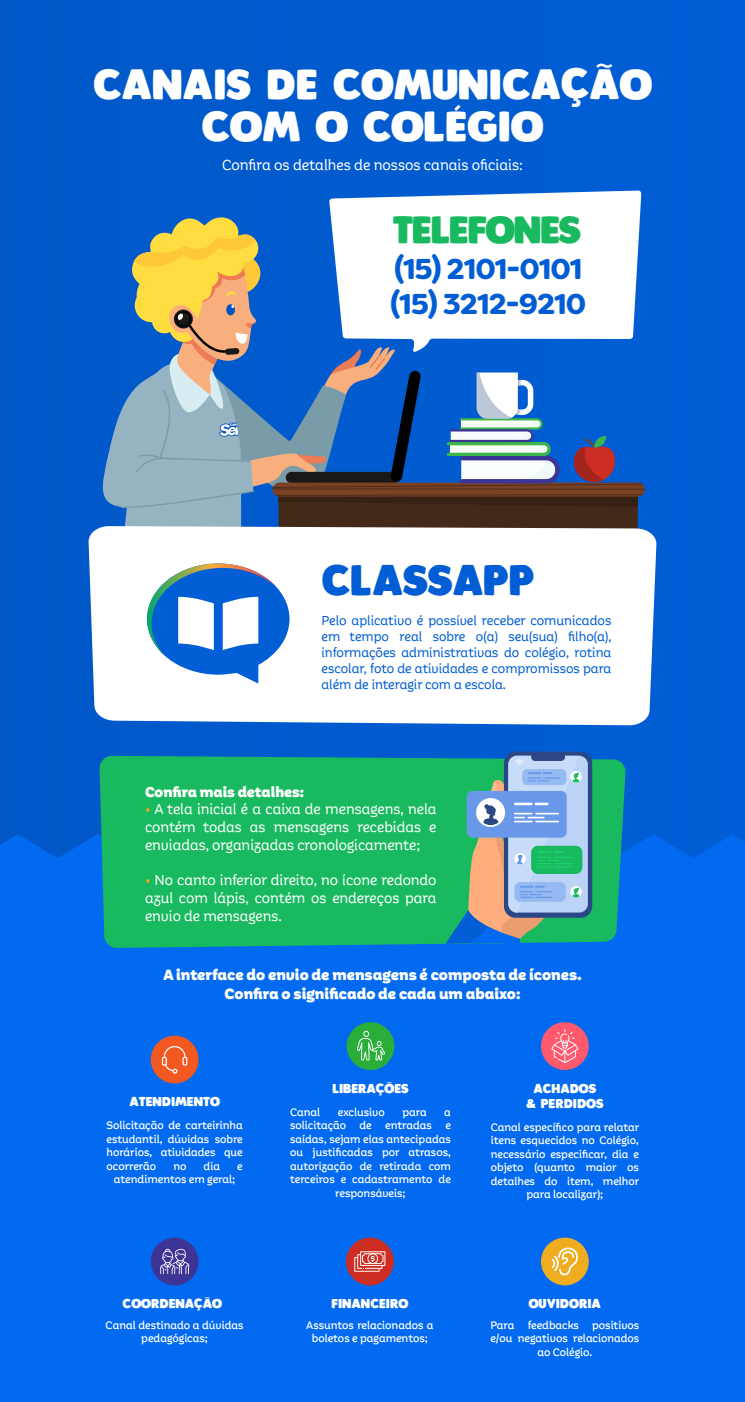
<style>
.page{position:relative;width:745px;height:1402px;background:#fff}
.page>*{position:absolute;margin:0;border:0;box-sizing:border-box;transform-origin:0 0}
.t1{font:41.12px "Plumpfull";color:#015dd4}
.t2{font:40.62px/41.8px "Plumpfull";color:#fff;text-align:center}
.t3{font:36.75px "Plumpfull";letter-spacing:-.035em;color:#19ba5f}
.t4{font:900 28.62px/35px "Filson Soft";letter-spacing:-.035em;color:#015dd4}
.t5{font:900 15.38px/18.5px "Aestetico Informal";color:#fff;text-align:center}
.t6{font:15px "Aestetico Informal";color:#fff}
.t7{font:14.75px/17.8px "Aestetico Informal";color:#fff;text-align:justify}
.t8{font:900 14.75px "Aestetico Informal";color:#fff}
.t9{font:13.38px/16px "Aestetico Informal";color:#015dd4;text-align:justify}
.t10{font:12.5px/15px "Plumpfull";color:#fff;text-align:center}
.t11{font:500 11.25px/13.5px "Aestetico Informal";color:#fff;text-align:center}
.s1{color:#f0ac1f}
</style>
<div class="page">
<div style="left:0;top:0;width:744px;height:1401px;background:#015bcf"></div>
<div style="left:0;top:834px;width:744px;height:567px;background:#016af0"></div>
<svg style="left:329px;top:190px;width:312px;height:22px;fill:#fff"></svg>
<svg style="left:88px;top:529px;width:568px;height:196px;fill:#fff"></svg>
<svg style="left:94px;top:212px;width:550px;height:471px"></svg>
<div style="left:99px;top:755px;width:526px;height:192px;background:#19ba5f"></div>
<svg style="left:503px;top:751px;width:89px;height:166px"></svg>
<div style="left:508px;top:755px;width:79px;height:157px;background:#bbd3f6;border-radius:9px"></div>
<div style="left:531px;top:752px;width:33px;height:8px;background:#2b4786;border-radius:4px"></div>
<div style="left:531px;top:845px;width:51px;height:28px;background:#19ba5f;border-radius:7px"></div>
<svg style="left:420px;top:755px;width:161px;height:192px"></svg>
<div style="left:346px;top:1237px;width:47px;height:48px;background:#cc2e24;border-radius:50%"></div>
<svg style="left:354px;top:1251px;width:31px;height:20px"></svg>
<div style="left:151px;top:1035px;width:47px;height:48px;background:#f15920;border-radius:50%"></div>
<svg style="left:162px;top:1046px;width:25px;height:27px"></svg>
<div style="left:346px;top:1022px;width:48px;height:47px;background:#2bad39;border-radius:50%"></div>
<svg style="left:357px;top:1030px;width:28px;height:30px"></svg>
<div style="left:540px;top:1022px;width:48px;height:47px;background:#ff596e;border-radius:50%"></div>
<svg style="left:551px;top:1029px;width:27px;height:33px"></svg>
<div style="left:540px;top:1237px;width:48px;height:48px;background:#f0ac1f;border-radius:50%"></div>
<svg style="left:551px;top:1247px;width:26px;height:28px"></svg>
<div style="left:151px;top:1237px;width:47px;height:48px;background:#3d3596;border-radius:50%"></div>
<svg style="left:160px;top:1248px;width:29px;height:25px"></svg>
<h2 class="t2" style="left:93px;top:64px;width:560px">CANAIS DE COMUNICAÇÃO<br>COM O COLÉGIO</h2>
<h3 class="t6" style="left:222px;top:156px;width:302px">Confira os detalhes de nossos canais oficiais:</h3>
<h3 class="t3" style="left:392px;top:205px;width:189px">TELEFONES</h3>
<h3 class="t4" style="left:390px;top:251px;width:197px">(15) 2101-0101 (15) 3212-9210</h3>
<h1 class="t1" style="left:321px;top:552px;width:214px">CLASSAPP</h1>
<p class="t9" style="left:321px;top:613px;width:291px">Pelo aplicativo é possível receber comunicados em tempo real sobre o(a) seu(sua) filho(a), informações administrativas do colégio, rotina escolar, foto de atividades e compromissos para além de interagir com a escola.</p>
<h3 class="t8" style="left:145px;top:782px;width:160px">Confira mais detalhes:</h3>
<h3 class="t7" style="left:145px;top:800px;width:293px"><span class="s1">•</span> A tela inicial é a caixa de mensagens, nela contém todas as mensagens recebidas e enviadas, organizadas cronologicamente;</h3>
<h3 class="t7" style="left:145px;top:871px;width:293px"><span class="s1">•</span> No canto inferior direito, no ícone redondo azul com lápis, contém os endereços para envio de mensagens.</h3>
<h3 class="t5" style="left:163px;top:965px;width:419px">A interface do envio de mensagens é composta de ícones.<br>Confira o significado de cada um abaixo:</h3>
<p class="t10" style="left:129px;top:1094px;width:92px">ATENDIMENTO</p>
<p class="t11" style="left:106px;top:1118px;width:138px;text-align:justify">Solicitação de carteirinha estudantil, dúvidas sobre horários, atividades que ocorrerão</p>
<p class="t11" style="left:173px;top:1159px;width:15px">no</p>
<p class="t11" style="left:203px;top:1159px;width:18px">dia</p>
<p class="t11" style="left:237px;top:1159px;width:7px">e</p>
<p class="t11" style="left:114px;top:1172px;width:123px">atendimentos em geral;</p>
<p class="t10" style="left:122px;top:1296px;width:101px">COORDENAÇÃO</p>
<p class="t11" style="left:106px;top:1318px;width:139px">Canal destinado a dúvidas pedagógicas;</p>
<p class="t10" style="left:332px;top:1080px;width:78px">LIBERAÇÕES</p>
<p class="t11" style="left:290px;top:1105px;width:32px">Canal</p>
<p class="t11" style="left:337px;top:1105px;width:48px">exclusivo</p>
<p class="t11" style="left:402px;top:1105px;width:26px">para</p>
<p class="t11" style="left:444px;top:1105px;width:8px">a</p>
<p class="t11" style="left:290px;top:1118px;width:162px">solicitação de entradas e</p>
<p class="t11" style="left:290px;top:1132px;width:162px">saídas, sejam elas antecipadas</p>
<p class="t11" style="left:290px;top:1145px;width:162px">ou justificadas por atrasos,</p>
<p class="t11" style="left:290px;top:1159px;width:162px">autorização de retirada com</p>
<p class="t11" style="left:290px;top:1172px;width:162px">terceiros e cadastramento de</p>
<p class="t11" style="left:335px;top:1186px;width:72px">responsáveis;</p>
<p class="t10" style="left:331px;top:1296px;width:78px">FINANCEIRO</p>
<p class="t11" style="left:306px;top:1318px;width:129px">Assuntos relacionados a boletos e pagamentos;</p>
<p class="t10" style="left:525px;top:1080px;width:79px">ACHADOS<br>&amp; PERDIDOS</p>
<p class="t11" style="left:490px;top:1120px;width:150px">Canal específico para relatar itens esquecidos no Colégio, necessário especificar, dia e objeto (quanto maior os detalhes do item, melhor para localizar);</p>
<p class="t10" style="left:528px;top:1296px;width:74px">OUVIDORIA</p>
<p class="t11" style="left:490px;top:1318px;width:150px">Para feedbacks positivos e/ou negativos relacionados ao Colégio.</p>
</div>
